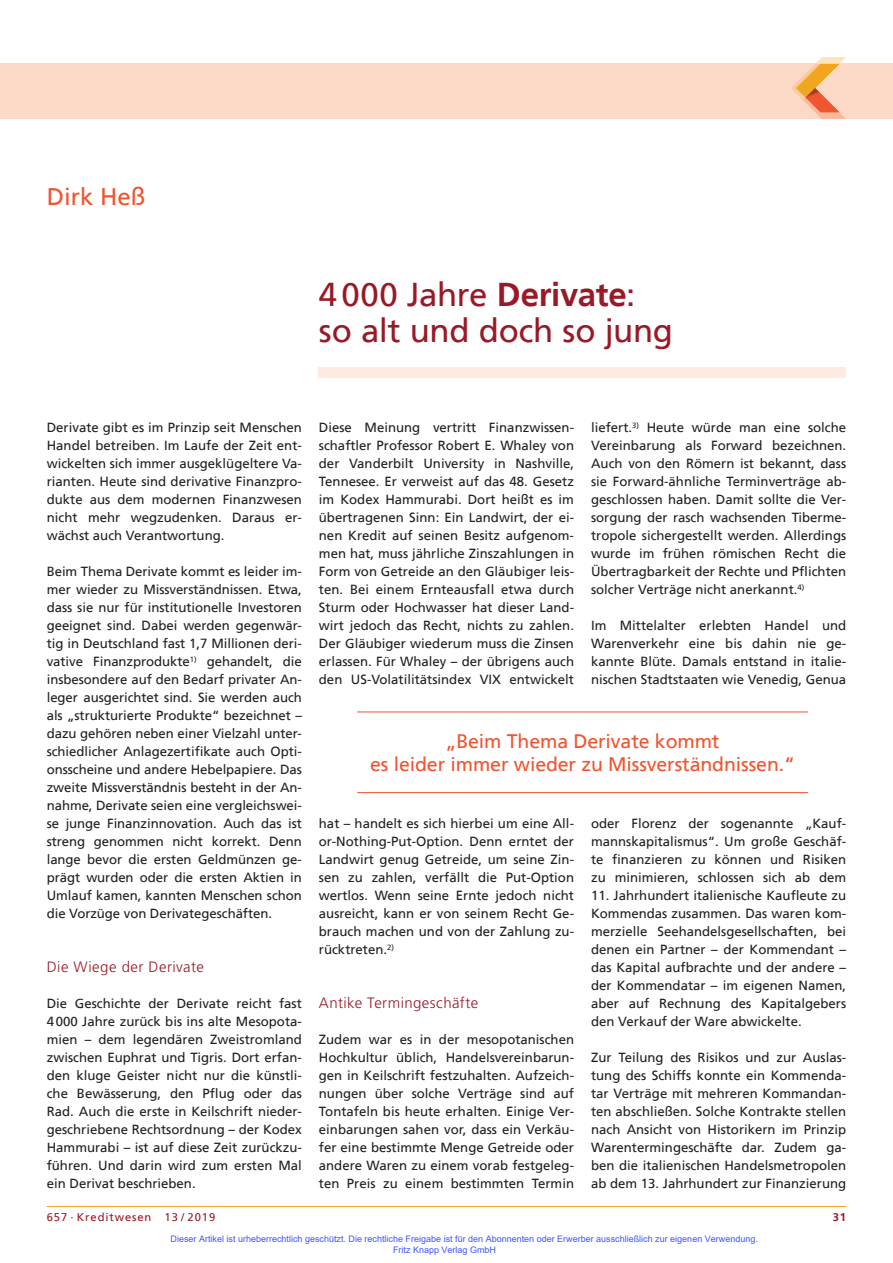
<style>
.page{position:relative;width:893px;height:1263px;background:#fff}
.page>*{position:absolute;margin:0;border:0;box-sizing:border-box;transform-origin:0 0}
.t1{font:33px/36px "Frutiger";letter-spacing:-.01em;color:#981a26}
.t2{font:24px "Frutiger";color:#f0542e}
.t3{font:19.5px/22.5px "Frutiger";letter-spacing:-.005em;color:#f0542e;text-align:center}
.t4{font:300 15px "Frutiger";letter-spacing:.03em;color:#981a26}
.t5{font:13.2px/18px "Frutiger";color:#231f20;text-align:justify}
.t6{font:11.25px "Frutiger";letter-spacing:.08em;color:#981a26}
.t7{font:700 11.25px "Frutiger";color:#981a26}
.t8{font:9px/10.8px "Arial";color:#4054ff}
.s1{font-weight:700}
</style>
<div class="page">
<div style="left:319px;top:368px;width:527px;height:10px;background:#fdebe1"></div>
<hr style="left:47px;top:1206px;width:799px;height:1px;background:#f1a31e">
<div style="left:0;top:64px;width:893px;height:55px;background:#fcd9c7"></div>
<svg style="left:791px;top:57px;width:55px;height:62px"></svg>
<hr style="left:357px;top:711px;width:451px;height:1px;background:#f0542e">
<hr style="left:357px;top:792px;width:451px;height:1px;background:#f0542e">
<h2 class="t2" style="left:47px;top:186px;width:100px">Dirk Heß</h2>
<h1 class="t1" style="left:319px;top:278px;width:356px">4 000 Jahre <span class="s1">Derivate</span>: so alt und doch so jung</h1>
<p class="t5" style="left:47px;top:419px;width:257px">Derivate gibt es im Prinzip seit Menschen Handel betreiben. Im Laufe der Zeit ent&shy;wickelten sich immer ausgeklügeltere Va&shy;rianten. Heute sind derivative Finanzpro&shy;dukte aus dem modernen Finanzwesen nicht mehr wegzudenken. Daraus er&shy;wächst auch Verantwortung.</p>
<p class="t5" style="left:47px;top:563px;width:257px">Beim Thema Derivate kommt es leider im&shy;mer wieder zu Missverständnissen. Etwa, dass sie nur für institutionelle Investoren geeignet sind. Dabei werden gegenwär&shy;tig in Deutschland fast 1,7 Millionen deri&shy;vative Finanzprodukte<sup>1)</sup> gehandelt, die insbesondere auf den Bedarf privater An&shy;leger ausgerichtet sind. Sie werden auch als „strukturierte Produkte“ bezeichnet – dazu gehören neben einer Vielzahl unter&shy;schiedlicher Anlagezertifikate auch Opti&shy;onsscheine und andere Hebelpapiere. Das zweite Missverständnis besteht in der An&shy;nahme, Derivate seien eine vergleichswei&shy;se junge Finanzinnovation. Auch das ist streng genommen nicht korrekt. Denn lange bevor die ersten Geldmünzen ge&shy;prägt wurden oder die ersten Aktien in Umlauf kamen, kannten Menschen schon die Vorzüge von Derivategeschäften.</p>
<p class="t4" style="left:47px;top:958px;width:159px">Die Wiege der Derivate</p>
<p class="t5" style="left:47px;top:995px;width:257px">Die Geschichte der Derivate reicht fast 4 000 Jahre zurück bis ins alte Mesopota&shy;mien – dem legendären Zweistromland zwischen Euphrat und Tigris. Dort erfan&shy;den kluge Geister nicht nur die künstli&shy;che Bewässerung, den Pflug oder das Rad. Auch die erste in Keilschrift nieder&shy;geschriebene Rechtsordnung – der Kodex Hammurabi – ist auf diese Zeit zurückzu&shy;führen. Und darin wird zum ersten Mal ein Derivat beschrieben.</p>
<p class="t5" style="left:319px;top:419px;width:257px">Diese Meinung vertritt Finanzwissen&shy;schaftler Professor Robert E. Whaley von der Vanderbilt University in Nashville, Tennesee. Er verweist auf das 48. Gesetz im Kodex Hammurabi. Dort heißt es im übertragenen Sinn: Ein Landwirt, der ei&shy;nen Kredit auf seinen Besitz aufgenom&shy;men hat, muss jährliche Zinszahlungen in Form von Getreide an den Gläubiger leis&shy;ten. Bei einem Ernteausfall etwa durch Sturm oder Hochwasser hat dieser Land&shy;wirt jedoch das Recht, nichts zu zahlen.<br>Der Gläubiger wiederum muss die Zinsen erlassen. Für Whaley – der übrigens auch den US-Volatilitätsindex VIX entwickelt</p>
<p class="t5" style="left:591px;top:419px;width:257px">liefert.<sup>3)</sup> Heute würde man eine solche Vereinbarung als Forward bezeichnen.<br>Auch von den Römern ist bekannt, dass sie Forward-ähnliche Terminverträge ab&shy;geschlossen haben. Damit sollte die Ver&shy;sorgung der rasch wachsenden Tiberme&shy;tropole sichergestellt werden. Allerdings wurde im frühen römischen Recht die Übertragbarkeit der Rechte und Pflichten solcher Verträge nicht anerkannt.<sup>4)</sup></p>
<p class="t5" style="left:591px;top:617px;width:257px">Im Mittelalter erlebten Handel und Warenverkehr eine bis dahin nie ge&shy;kannte Blüte. Damals entstand in italie - nischen Stadtstaaten wie Venedig, Genua</p>
<h3 class="t3" style="left:370px;top:731px;width:426px">„Beim Thema Derivate kommt<br>es leider immer wieder zu Missverständnissen.“</h3>
<p class="t5" style="left:319px;top:815px;width:257px">hat – handelt es sich hierbei um eine All&shy;or-Nothing-Put-Option. Denn erntet der Landwirt genug Getreide, um seine Zin&shy;sen zu zahlen, verfällt die Put-Option wertlos. Wenn seine Ernte jedoch nicht ausreicht, kann er von seinem Recht Ge&shy;brauch machen und von der Zahlung zu&shy;rücktreten.<sup>2)</sup></p>
<p class="t4" style="left:319px;top:994px;width:161px">Antike Termingeschäfte</p>
<p class="t5" style="left:319px;top:1031px;width:257px">Zudem war es in der mesopotanischen Hochkultur üblich, Handelsvereinbarun&shy;gen in Keilschrift festzuhalten. Aufzeich&shy;nungen über solche Verträge sind auf Tontafeln bis heute erhalten. Einige Ver&shy;einbarungen sahen vor, dass ein Verkäu&shy;fer eine bestimmte Menge Getreide oder andere Waren zu einem vorab festgeleg&shy;ten Preis zu einem bestimmten Termin</p>
<p class="t5" style="left:591px;top:815px;width:257px">oder Florenz der sogenannte „Kauf&shy;mannskapitalismus“. Um große Geschäf&shy;te finanzieren zu können und Risiken zu minimieren, schlossen sich ab dem</p>
<p class="t5" style="left:591px;top:887px;width:257px">11. Jahrhundert italienische Kaufleute zu Kommendas zusammen. Das waren kom&shy;merzielle Seehandelsgesellschaften, bei denen ein Partner – der Kommendant – das Kapital aufbrachte und der andere – der Kommendatar – im eigenen Namen, aber auf Rechnung des Kapitalgebers den Verkauf der Ware abwickelte.</p>
<p class="t5" style="left:591px;top:1049px;width:257px">Zur Teilung des Risikos und zur Auslas&shy;tung des Schiffs konnte ein Kommenda&shy;tar Verträge mit mehreren Kommandan&shy;ten abschließen. Solche Kontrakte stellen nach Ansicht von Historikern im Prinzip Warentermingeschäfte dar. Zudem ga&shy;ben die italienischen Handelsmetropolen ab dem 13. Jahrhundert zur Finanzierung</p>
<p class="t6" style="left:47px;top:1211px;width:170px">657 · Kreditwesen 13 / 2019</p>
<p class="t7" style="left:833px;top:1211px;width:15px">31</p>
<p class="t8" style="left:393px;top:1233px;width:366px;text-indent:-223px">Dieser Artikel ist urheberrechtlich geschützt. Die rechtliche Freigabe ist für den Abonnenten oder Erwerber ausschließlich zur eigenen Verwendung.<br>Fritz Knapp Verlag GmbH</p>
</div>
